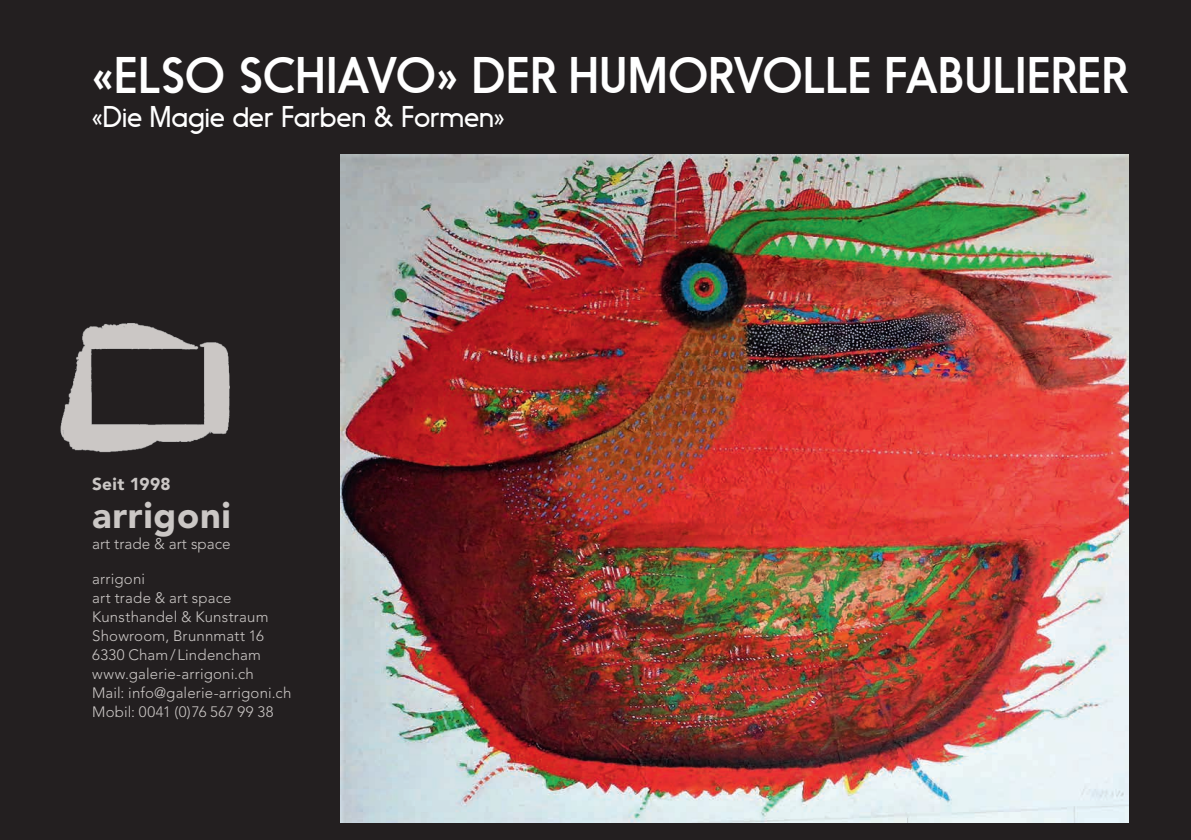
<style>
.page{position:relative;width:1191px;height:840px;background:#fff}
.page>*{position:absolute;margin:0;border:0;box-sizing:border-box;transform-origin:0 0}
.t1{font:48px "Nanami";letter-spacing:.005em;color:#fff}
.t2{font:900 36.4px "Avenir";letter-spacing:.02em;color:#cbc7c5}
.t3{font:300 28px "Nanami";letter-spacing:.01em;color:#fff}
.t4{font:900 17.2px "Avenir";letter-spacing:.02em;color:#cbc7c5}
.t5{font:300 15.2px "Avenir";color:#cbc7c5}
.t6{font:300 15px/19px "Avenir";letter-spacing:.015em;color:#cbc7c5}
</style>
<div class="page">
<div style="left:0;top:0;width:1191px;height:839px;background:#231f20"></div>
<img style="left:341px;top:154px;width:787px;height:667px">
<img style="left:60px;top:323px;width:170px;height:130px">
<h1 class="t1" style="left:92px;top:47px;width:1036px">«ELSO SCHIAVO» DER HUMORVOLLE FABULIERER</h1>
<h3 class="t3" style="left:92px;top:100px;width:414px">«Die Magie der Farben &amp; Formen»</h3>
<p class="t4" style="left:92px;top:473px;width:80px">Seit 1998</p>
<h2 class="t2" style="left:92px;top:493px;width:140px">arrigoni</h2>
<p class="t5" style="left:92px;top:534px;width:140px">art trade &amp; art space</p>
<p class="t6" style="left:92px;top:568px;width:201px">arrigoni<br>art trade &amp; art space<br>Kunsthandel &amp; Kunstraum<br>Showroom, Brunnmatt 16<br>6330 Cham/Lindencham www.galerie-arrigoni.ch<br>Mail: info@galerie-arrigoni.ch<br>Mobil: 0041 (0)76 567 99 38</p>
</div>
